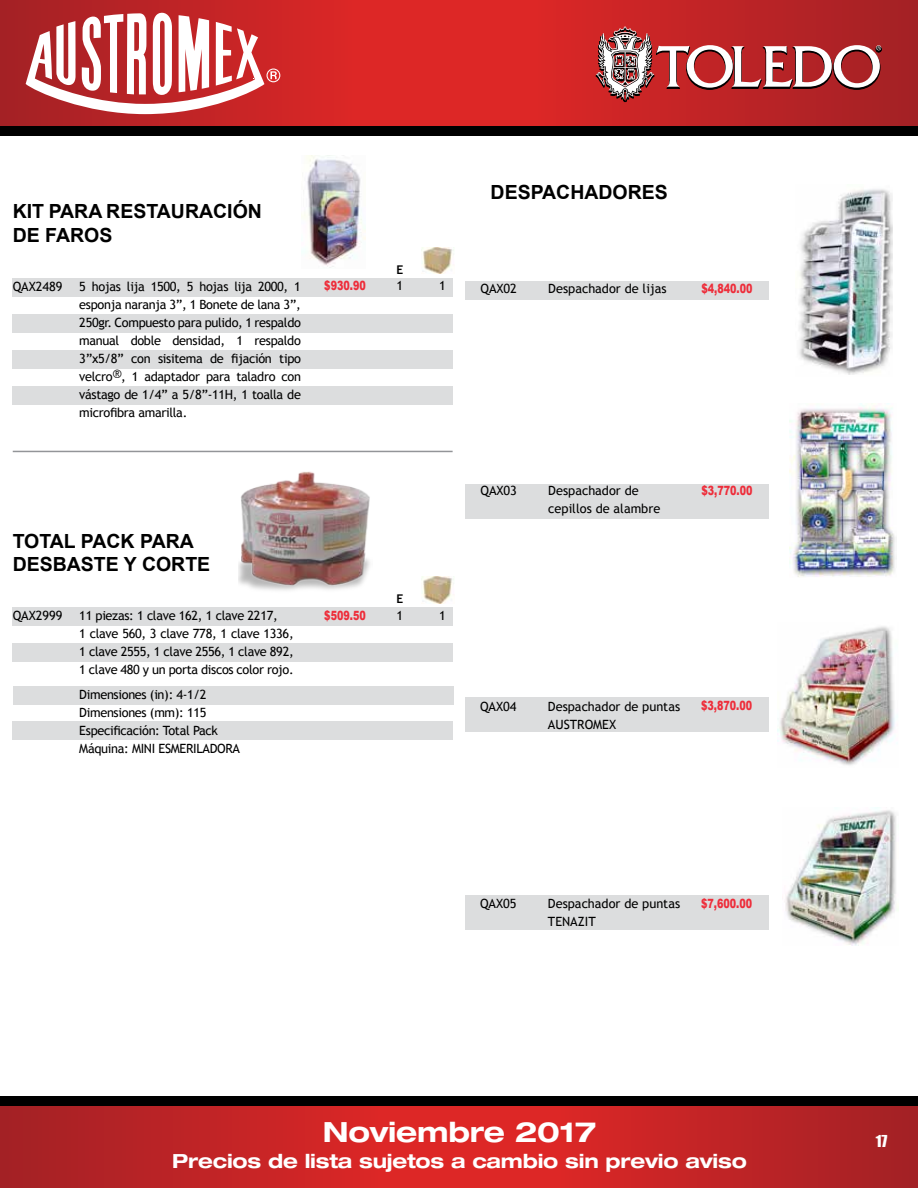
<style>
.page{position:relative;width:918px;height:1188px;background:#fff}
.page>*{position:absolute;margin:0;border:0;box-sizing:border-box;transform-origin:0 0}
.t1{font:700 expanded 27.9px "Helvetica Neue";letter-spacing:-.01em;color:#fff}
.t2{font:700 19.5px/23.4px "Arial";color:#000}
.t3{font:700 expanded 19.5px "Helvetica Neue";letter-spacing:-.01em;color:#fff}
.t4{font:15.15px "Impact";color:#fff}
.t5{font:12.75px/18px "Trebuchet MS";letter-spacing:-.025em;color:#000}
.t6{font:12.75px/18px "Trebuchet MS";color:#000}
.t7{font:900 12.75px "Arial";color:#ee2d3a;scale:.75 1}
.t8{font:700 12px "Trebuchet MS";color:#000}
</style>
<div class="page">
<svg style="left:0;top:0;width:918px;height:127px;background:#c82425"></svg>
<svg style="left:0;top:1105px;width:918px;height:83px;background:#c12425"></svg>
<svg style="left:595px;top:27px;width:287px;height:75px"></svg>
<div style="left:0;top:127px;width:918px;height:9px;background:#000"></div>
<div style="left:0;top:1096px;width:918px;height:9px;background:#000"></div>
<svg style="left:267px;top:69px;width:13px;height:13px"></svg>
<svg style="left:268px;top:70px;width:11px;height:11px"></svg>
<svg style="left:270px;top:71px;width:7px;height:8px"></svg>
<svg style="left:26px;top:12px;width:238px;height:102px"></svg>
<div style="left:12px;top:278px;width:441px;height:18px;background:#dcddde"></div>
<div style="left:12px;top:608px;width:441px;height:18px;background:#dcddde"></div>
<div style="left:12px;top:351px;width:441px;height:18px;background:#dcddde"></div>
<div style="left:12px;top:386px;width:441px;height:18px;background:#dcddde"></div>
<div style="left:12px;top:314px;width:441px;height:18px;background:#dcddde"></div>
<div style="left:12px;top:644px;width:441px;height:18px;background:#dcddde"></div>
<div style="left:13px;top:687px;width:440px;height:18px;background:#dcddde"></div>
<div style="left:12px;top:722px;width:441px;height:18px;background:#dcddde"></div>
<img style="left:301px;top:155px;width:65px;height:113px">
<img style="left:421px;top:247px;width:33px;height:27px">
<img style="left:421px;top:577px;width:33px;height:26px">
<hr style="left:13px;top:451px;width:440px;height:1px;background:#939598">
<div style="left:465px;top:281px;width:304px;height:18px;background:#dcddde"></div>
<div style="left:465px;top:484px;width:304px;height:34px;background:#dcddde"></div>
<div style="left:465px;top:697px;width:304px;height:35px;background:#dcddde"></div>
<div style="left:465px;top:895px;width:304px;height:35px;background:#dcddde"></div>
<img style="left:799px;top:189px;width:93px;height:186px">
<img style="left:789px;top:404px;width:106px;height:173px">
<img style="left:778px;top:626px;width:117px;height:140px">
<img style="left:785px;top:808px;width:114px;height:137px">
<img style="left:238px;top:471px;width:132px;height:120px">
<h2 class="t2" style="left:13px;top:201px;width:251px">KIT PARA RESTAURACIÓN<br>DE FAROS</h2>
<p class="t6" style="left:13px;top:277px;width:51px">QAX2489</p>
<p class="t5" style="left:79px;top:277px;width:223px;text-align:justify">5 hojas lija 1500, 5 hojas lija 2000, 1 esponja naranja 3”, 1 Bonete de lana 3”, 250gr. Compuesto para pulido, 1 respaldo manual doble densidad, 1 respaldo 3”x5/8” con sisitema de fijación tipo velcro®, 1 adaptador para taladro con vástago de 1/4” a 5/8”-11H, 1 toalla de microfibra amarilla.</p>
<p class="t7" style="left:324px;top:277px;width:57px">$930.90</p>
<p class="t8" style="left:397px;top:262px;width:8px">E</p>
<p class="t5" style="left:396px;top:277px;width:8px">1</p>
<h2 class="t2" style="left:13px;top:530px;width:199px">TOTAL PACK PARA<br>DESBASTE Y CORTE</h2>
<p class="t6" style="left:13px;top:607px;width:51px">QAX2999</p>
<p class="t5" style="left:79px;top:607px;width:216px">11 piezas: 1 clave 162, 1 clave 2217,<br>1 clave 560, 3 clave 778, 1 clave 1336, 1 clave 2555, 1 clave 2556, 1 clave 892, 1 clave 480 y un porta discos color rojo.</p>
<p class="t5" style="left:79px;top:686px;width:162px">Dimensiones (in): 4-1/2<br>Dimensiones (mm): 115<br>Especificación: Total Pack<br>Máquina: MINI ESMERILADORA</p>
<p class="t7" style="left:324px;top:606px;width:57px">$509.50</p>
<p class="t8" style="left:397px;top:591px;width:8px">E</p>
<p class="t5" style="left:396px;top:607px;width:8px">1</p>
<p class="t5" style="left:439px;top:277px;width:8px">1</p>
<h2 class="t2" style="left:491px;top:181px;width:179px">DESPACHADORES</h2>
<p class="t5" style="left:480px;top:280px;width:38px">QAX02</p>
<p class="t6" style="left:548px;top:280px;width:120px">Despachador de lijas</p>
<p class="t7" style="left:702px;top:279px;width:70px">$4,840.00</p>
<p class="t5" style="left:480px;top:482px;width:38px">QAX03</p>
<p class="t6" style="left:548px;top:482px;width:113px">Despachador de cepillos de alambre</p>
<p class="t7" style="left:702px;top:481px;width:70px">$3,770.00</p>
<p class="t5" style="left:439px;top:607px;width:8px">1</p>
<p class="t5" style="left:480px;top:697px;width:38px">QAX04</p>
<p class="t6" style="left:548px;top:697px;width:134px">Despachador de puntas<br>AUSTROMEX</p>
<p class="t7" style="left:701px;top:696px;width:70px">$3,870.00</p>
<p class="t5" style="left:480px;top:895px;width:38px">QAX05</p>
<p class="t6" style="left:548px;top:895px;width:134px">Despachador de puntas<br>TENAZIT</p>
<p class="t7" style="left:701px;top:894px;width:70px">$7,600.00</p>
<h1 class="t1" style="left:323px;top:1114px;width:275px">Noviembre 2017</h1>
<h2 class="t3" style="left:172px;top:1149px;width:576px">Precios de lista sujetos a cambio sin previo aviso</h2>
<p class="t4" style="left:876px;top:1129px;width:13px">17</p>
</div>
